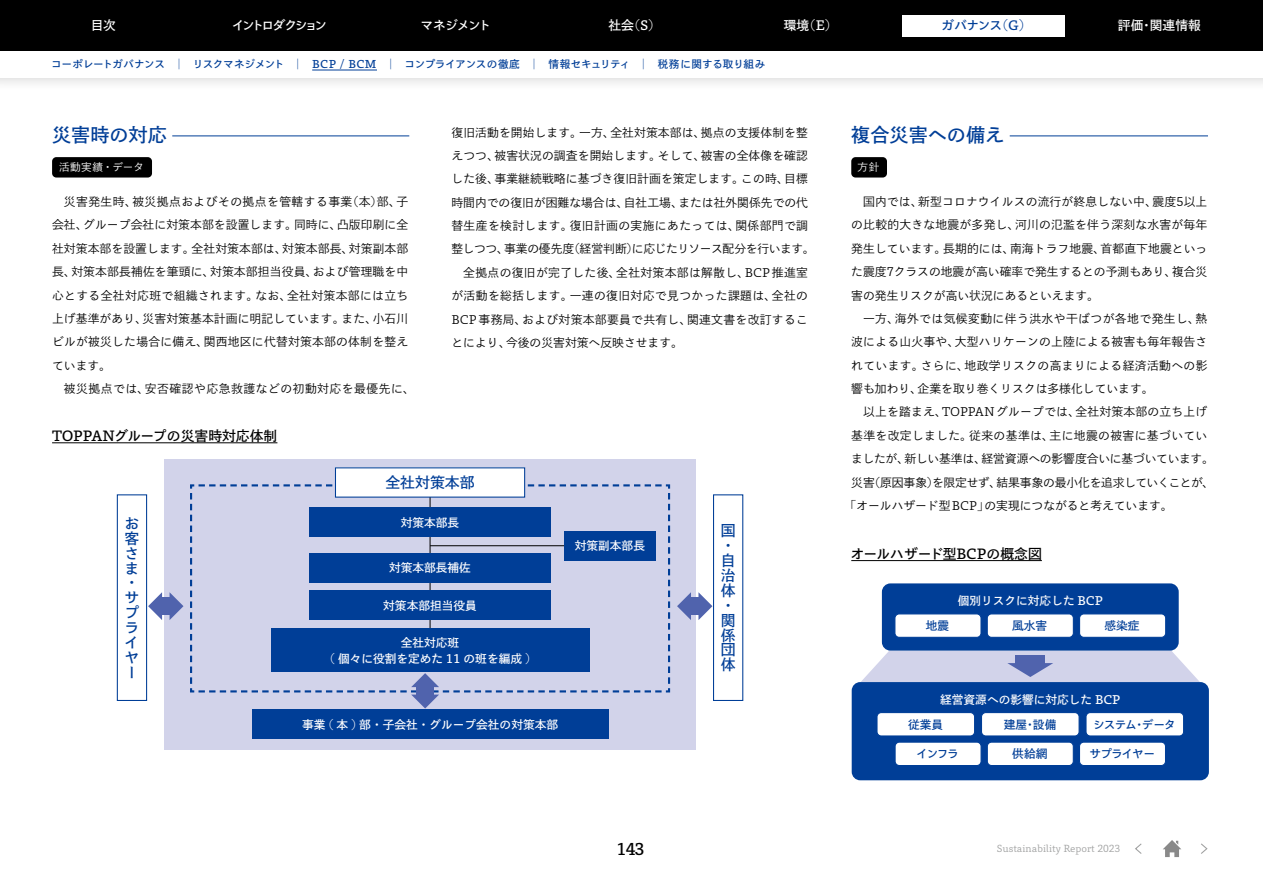
<style>
.page{position:relative;width:1263px;height:893px;background:#fff}
.page>*{position:absolute;margin:0;border:0;box-sizing:border-box;transform-origin:0 0}
.t1{font:19.2px "P Bunkyu Go Pr 6 N DB";color:#003e97}
.t2{font:15.9px "P Bunkyu Go Pr 6 N DB";color:#000}
.t3{font:14.85px/14.9px "P Bunkyu Go Pr 6 N DB";color:#003e97}
.t4{font:13.8px "P Bunkyu Go Pr 6 N DB";color:#000}
.t5{font:12.75px "P Bunkyu Go Pr 6 N DB";letter-spacing:-.085em;color:#fff}
.t6{font:12.75px "P Bunkyu Go Pr 6 N DB";letter-spacing:-.205em;color:#fff}
.t7{font:12.75px "P Bunkyu Go Pr 6 N DB";letter-spacing:-.07em;color:#003e97}
.t8{font:11.85px/23.4px "P Bunkyu Go Pr 6 N R";letter-spacing:.01em;color:#000;text-align:justify}
.t9{font:11.85px "P Bunkyu Go Pr 6 N R";letter-spacing:.03em;color:#000}
.t10{font:11.85px "P Bunkyu Go Pr 6 N R";letter-spacing:-.025em;color:#000}
.t11{font:11.85px "P Bunkyu Go Pr 6 N R";letter-spacing:-.03em;color:#000}
.t12{font:11.85px "P Bunkyu Go Pr 6 N R";letter-spacing:-.015em;color:#000}
.t13{font:11.85px "P Bunkyu Go Pr 6 N R";letter-spacing:.045em;color:#000}
.t14{font:11.7px/15.9px "P Bunkyu Go Pr 6 N DB";color:#fff;text-align:center}
.t15{font:11.7px "P Bunkyu Go Pr 6 N DB";letter-spacing:-.03em;color:#003e97}
.t16{font:10.65px "P Bunkyu Go Pr 6 N DB";letter-spacing:-.02em;color:#003e97}
.t17{font:10.65px "P Bunkyu Go Pr 6 N R";letter-spacing:.04em;color:#fff}
.t18{font:9.6px "P Bunkyu Go Pr 6 N R";color:#9fa0a0}
</style>
<div class="page">
<svg style="left:1135px;top:843px;width:7px;height:11px"></svg>
<svg style="left:1201px;top:843px;width:7px;height:11px"></svg>
<svg style="left:1163px;top:840px;width:18px;height:17px"></svg>
<hr style="left:52px;top:442px;width:225px;height:1px;background:#000">
<div style="left:164px;top:459px;width:532px;height:290px;background:#d2d3ea"></div>
<div style="left:117px;top:494px;width:30px;height:207px;border:1px solid #003e97"></div>
<div style="left:713px;top:494px;width:30px;height:207px;border:1px solid #003e97"></div>
<div style="left:252px;top:710px;width:356px;height:29px;background:#003e97"></div>
<svg style="left:677px;top:592px;width:14px;height:28px"></svg>
<svg style="left:698px;top:592px;width:14px;height:28px"></svg>
<div style="left:690px;top:597px;width:10px;height:18px;background:#5063ad"></div>
<svg style="left:148px;top:592px;width:14px;height:28px"></svg>
<svg style="left:170px;top:593px;width:13px;height:27px"></svg>
<div style="left:161px;top:597px;width:10px;height:18px;background:#5063ad"></div>
<svg style="left:190px;top:484px;width:480px;height:224px"></svg>
<div style="left:416px;top:686px;width:18px;height:10px;background:#5063ad"></div>
<div style="left:335px;top:468px;width:190px;height:29px;background:#fff"></div>
<hr style="left:172px;top:135px;width:237px;height:1px;background:#003e97">
<div style="left:52px;top:157px;width:100px;height:21px;background:#000;border-radius:4px"></div>
<hr style="left:851px;top:560px;width:191px;height:1px;background:#000">
<hr style="left:1010px;top:135px;width:198px;height:1px;background:#003e97">
<div style="left:851px;top:157px;width:36px;height:21px;background:#000;border-radius:4px"></div>
<div style="left:882px;top:583px;width:297px;height:68px;background:#003e97;border-radius:9px"></div>
<div style="left:895px;top:614px;width:86px;height:23px;background:#fff;border-radius:4px"></div>
<div style="left:894px;top:613px;width:87px;height:25px;border:1px solid #003e97;border-radius:4px"></div>
<div style="left:987px;top:614px;width:86px;height:23px;background:#fff;border-radius:4px"></div>
<div style="left:987px;top:613px;width:87px;height:25px;border:1px solid #003e97;border-radius:4px"></div>
<div style="left:1079px;top:614px;width:87px;height:23px;background:#fff;border-radius:4px"></div>
<div style="left:1079px;top:613px;width:87px;height:25px;border:1px solid #003e97;border-radius:4px"></div>
<div style="left:852px;top:682px;width:357px;height:98px;background:#003e97;border-radius:9px"></div>
<div style="left:877px;top:713px;width:97px;height:23px;background:#fff;border-radius:4px"></div>
<div style="left:876px;top:712px;width:99px;height:24px;border:1px solid #003e97;border-radius:4px"></div>
<div style="left:981px;top:713px;width:98px;height:23px;background:#fff;border-radius:4px"></div>
<div style="left:981px;top:712px;width:98px;height:24px;border:1px solid #003e97;border-radius:4px"></div>
<div style="left:1086px;top:713px;width:97px;height:23px;background:#fff;border-radius:4px"></div>
<div style="left:1085px;top:712px;width:99px;height:24px;border:1px solid #003e97;border-radius:4px"></div>
<div style="left:895px;top:742px;width:86px;height:23px;background:#fff;border-radius:4px"></div>
<div style="left:894px;top:742px;width:87px;height:24px;border:1px solid #003e97;border-radius:4px"></div>
<div style="left:987px;top:742px;width:86px;height:23px;background:#fff;border-radius:4px"></div>
<div style="left:987px;top:742px;width:87px;height:24px;border:1px solid #003e97;border-radius:4px"></div>
<div style="left:1079px;top:742px;width:86px;height:23px;background:#fff;border-radius:4px"></div>
<div style="left:1079px;top:742px;width:87px;height:24px;border:1px solid #003e97;border-radius:4px"></div>
<svg style="left:861px;top:651px;width:339px;height:31px;background:#d1d3e9"></svg>
<div style="left:1016px;top:655px;width:29px;height:9px;background:#5063ad"></div>
<div style="left:0;top:37px;width:1263px;height:55px;background:#000;opacity:.2"></div>
<div style="left:0;top:51px;width:1263px;height:27px;background:#fff"></div>
<div style="left:0;top:0;width:1263px;height:51px;background:#000"></div>
<div style="left:902px;top:15px;width:163px;height:21px;background:#fff"></div>
<hr style="left:312px;top:70px;width:65px;height:1px;background:#003e97">
<p class="t5" style="left:91px;top:19px;width:27px">目次</p>
<p class="t6" style="left:232px;top:19px;width:97px">イントロダクション</p>
<p class="t5" style="left:421px;top:19px;width:72px">マネジメント</p>
<p class="t5" style="left:608px;top:19px;width:54px">社会（S）</p>
<p class="t5" style="left:784px;top:19px;width:55px">環境（E）</p>
<p class="t7" style="left:941px;top:19px;width:92px">ガバナンス（G）</p>
<p class="t5" style="left:1118px;top:19px;width:84px">評価・関連情報</p>
<p class="t16" style="left:51px;top:59px;width:716px">コーポレートガバナンス　｜　リスクマネジメント　｜　BCP / BCM　｜　コンプライアンスの徹底　｜　情報セキュリティ　｜　税務に関する取り組み</p>
<h1 class="t1" style="left:52px;top:124px;width:116px">災害時の対応</h1>
<p class="t17" style="left:59px;top:161px;width:86px">活動実績・データ</p>
<p class="t8" style="left:52px;top:190px;width:358px;text-indent:12px">災害発生時、被災拠点およびその拠点を管轄する事業（本）部、子会社、グループ会社に対策本部を設置します。同時に、凸版印刷に全社対策本部を設置します。全社対策本部は、対策本部長、対策副本部長、対策本部長補佐を筆頭に、対策本部担当役員、および管理職を中心とする全社対応班で組織されます。なお、全社対策本部には立ち上げ基準があり、災害対策基本計画に明記しています。また、小石川ビルが被災した場合に備え、関西地区に代替対策本部の体制を整えています。</p>
<p class="t13" style="left:64px;top:382px;width:352px">被災拠点では、安否確認や応急救護などの初動対応を最優先に、</p>
<p class="t4" style="left:52px;top:428px;width:227px">TOPPANグループの災害時対応体制</p>
<p class="t8" style="left:451px;top:121px;width:358px">復旧活動を開始します。一方、全社対策本部は、拠点の支援体制を整</p>
<p class="t8" style="left:451px;top:144px;width:358px">えつつ、被害状況の調査を開始します。そして、被害の全体像を確認</p>
<p class="t8" style="left:451px;top:168px;width:358px">した後、事業継続戦略に基づき復旧計画を策定します。この時、目標</p>
<p class="t8" style="left:451px;top:191px;width:358px">時間内での復旧が困難な場合は、自社工場、または社外関係先での代</p>
<p class="t9" style="left:451px;top:219px;width:358px">替生産を検討します。復旧計画の実施にあたっては、関係部門で調</p>
<p class="t10" style="left:451px;top:242px;width:365px">整しつつ、事業の優先度（経営判断）に応じたリソース配分を行います。</p>
<p class="t9" style="left:463px;top:266px;width:346px">全拠点の復旧が完了した後、全社対策本部は解散し、BCP 推進室</p>
<p class="t9" style="left:451px;top:289px;width:358px">が活動を総括します。一連の復旧対応で見つかった課題は、全社の</p>
<p class="t8" style="left:451px;top:308px;width:358px">BCP 事務局、および対策本部要員で共有し、関連文書を改訂するこ</p>
<p class="t8" style="left:451px;top:331px;width:233px">とにより、今後の災害対策へ反映させます。</p>
<p class="t3" style="left:385px;top:476px;width:91px">全社対策本部</p>
<p class="t3" style="left:125px;top:516px;width:16px">お客さま・サプライヤー</p>
<p class="t14" style="left:401px;top:515px;width:60px">対策本部長</p>
<p class="t14" style="left:389px;top:560px;width:83px">対策本部長補佐</p>
<p class="t14" style="left:383px;top:598px;width:95px">対策本部担当役員</p>
<p class="t14" style="left:330px;top:635px;width:202px">全社対応班<br>( 個々に役割を定めた 11 の班を編成 )</p>
<p class="t14" style="left:302px;top:717px;width:258px">事業 ( 本 ) 部・子会社・グループ会社の対策本部</p>
<p class="t14" style="left:575px;top:538px;width:72px">対策副本部長</p>
<p class="t3" style="left:721px;top:524px;width:16px">国・自治体・関係団体</p>
<h1 class="t1" style="left:851px;top:124px;width:155px">複合災害への備え</h1>
<p class="t17" style="left:858px;top:161px;width:23px">方針</p>
<p class="t8" style="left:851px;top:190px;width:358px;text-indent:12px">国内では、新型コロナウイルスの流行が終息しない中、震度5以上の比較的大きな地震が多発し、河川の氾濫を伴う深刻な水害が毎年発生しています。長期的には、南海トラフ地震、首都直下地震といった震度7クラスの地震が高い確率で発生するとの予測もあり、複合災害の発生リスクが高い状況にあるといえます。</p>
<p class="t8" style="left:851px;top:307px;width:358px;text-indent:12px">一方、海外では気候変動に伴う洪水や干ばつが各地で発生し、熱波による山火事や、大型ハリケーンの上陸による被害も毎年報告されています。さらに、地政学リスクの高まりによる経済活動への影響も加わり、企業を取り巻くリスクは多様化しています。</p>
<p class="t8" style="left:863px;top:401px;width:346px">以上を踏まえ、TOPPANグループでは、全社対策本部の立ち上げ</p>
<p class="t9" style="left:851px;top:429px;width:358px">基準を改定しました。従来の基準は、主に地震の被害に基づいてい</p>
<p class="t12" style="left:851px;top:452px;width:364px">ましたが、新しい基準は、経営資源への影響度合いに基づいています。</p>
<p class="t11" style="left:851px;top:476px;width:364px">災害（原因事象）を限定せず、結果事象の最小化を追求していくことが、</p>
<p class="t8" style="left:845px;top:494px;width:330px">「オールハザード型BCP」の実現につながると考えています。</p>
<p class="t4" style="left:851px;top:546px;width:192px">オールハザード型BCPの概念図</p>
<p class="t14" style="left:958px;top:593px;width:147px">個別リスクに対応した BCP</p>
<p class="t15" style="left:926px;top:619px;width:25px">地震</p>
<p class="t15" style="left:1012px;top:619px;width:37px">風水害</p>
<p class="t15" style="left:1104px;top:619px;width:37px">感染症</p>
<p class="t14" style="left:940px;top:692px;width:182px">経営資源への影響に対応した BCP</p>
<p class="t15" style="left:908px;top:718px;width:37px">従業員</p>
<p class="t15" style="left:1004px;top:718px;width:54px">建屋・設備</p>
<p class="t15" style="left:1093px;top:718px;width:84px">システム・データ</p>
<p class="t15" style="left:916px;top:747px;width:44px">インフラ</p>
<p class="t15" style="left:1012px;top:747px;width:37px">供給網</p>
<p class="t15" style="left:1089px;top:747px;width:67px">サプライヤー</p>
<h2 class="t2" style="left:617px;top:840px;width:29px">143</h2>
<p class="t18" style="left:997px;top:843px;width:125px">Sustainability Report 2023</p>
</div>
